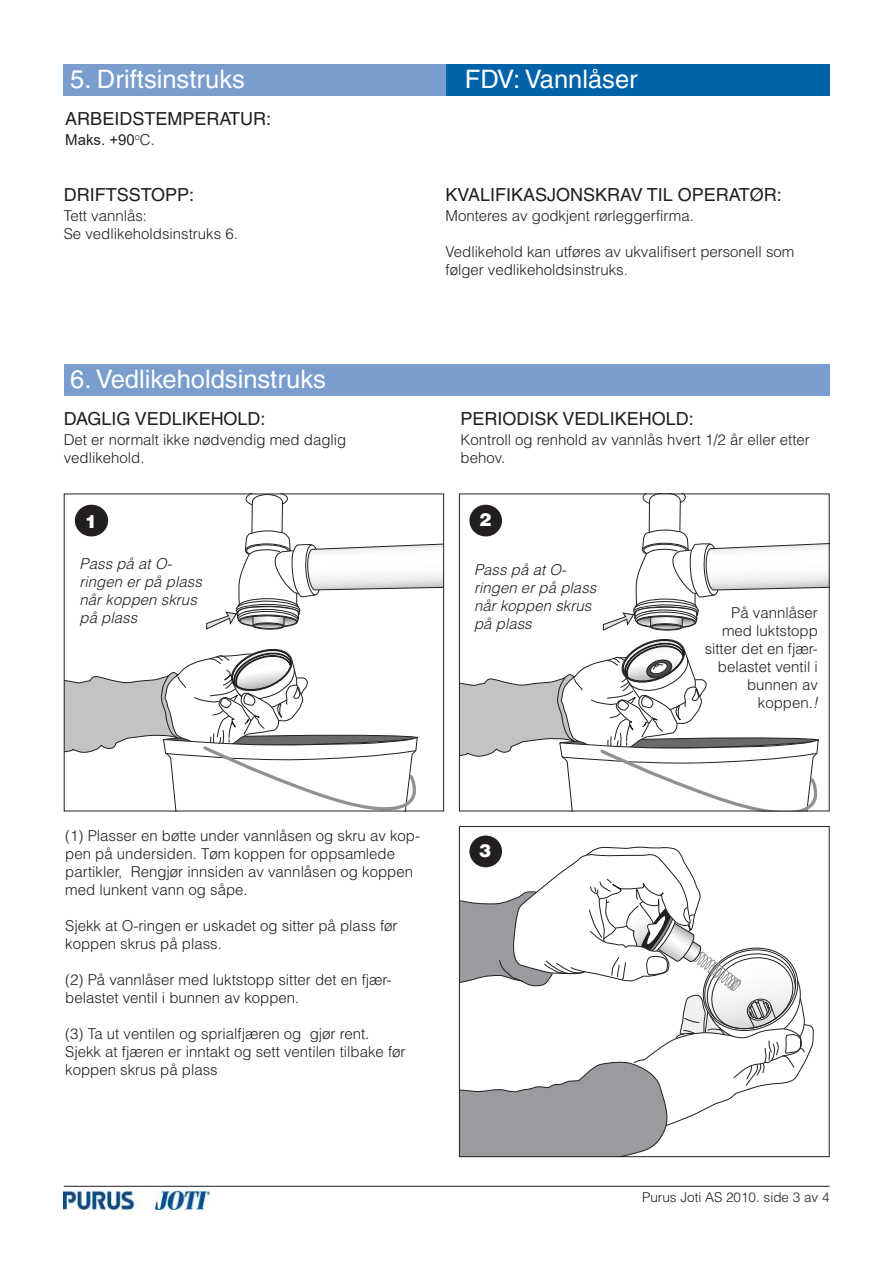
<style>
.page{position:relative;width:893px;height:1263px;background:#fff}
.page>*{position:absolute;margin:0;border:0;box-sizing:border-box;transform-origin:0 0}
.t1{font:25.5px "Helvetica";color:#fff}
.t2{font:18px "Helvetica";color:#231f20}
.t3{font:900 18px "Helvetica";color:#fff}
.t4{font:300 15px/18px "Helvetica";color:#231f20}
.t5{font:italic 300 15px/18px "Helvetica";color:#231f20}
.t6{font:15px "Arial";color:#231f20}
.t7{font:300 13.5px "Helvetica";color:#231f20}
.s1{font-family:"Helvetica";font-weight:300}
.s2{font-style:italic}
</style>
<div class="page">
<svg style="left:66px;top:648px;width:352px;height:161px"></svg>
<svg style="left:206px;top:496px;width:236px;height:134px"></svg>
<div style="left:64px;top:494px;width:380px;height:317px;border:1px solid #231f20"></div>
<svg style="left:461px;top:496px;width:366px;height:313px"></svg>
<hr style="left:64px;top:1186px;width:765px;height:1px;background:#231f20">
<img style="left:64px;top:1191px;width:146px;height:18px">
<div style="left:64px;top:64px;width:383px;height:32px;background:#799dcd"></div>
<div style="left:447px;top:64px;width:382px;height:32px;background:#0063a9"></div>
<div style="left:64px;top:364px;width:765px;height:32px;background:#799dcd"></div>
<div style="left:75px;top:505px;width:33px;height:31px;background:#231f20;border-radius:50%"></div>
<div style="left:469px;top:505px;width:33px;height:31px;background:#231f20;border-radius:50%"></div>
<svg style="left:461px;top:847px;width:352px;height:308px"></svg>
<div style="left:459px;top:826px;width:370px;height:331px;border:1px solid #231f20"></div>
<div style="left:469px;top:836px;width:33px;height:31px;background:#231f20;border-radius:50%"></div>
<h1 class="t1" style="left:70px;top:69px;width:176px">5. Driftsinstruks</h1>
<h1 class="t1" style="left:465px;top:69px;width:174px">FDV: Vannlåser</h1>
<p class="t2" style="left:65px;top:112px;width:207px">ARBEIDSTEMPERATUR:</p>
<p class="t6" style="left:65px;top:129px;width:91px">Maks. +90<sup>o</sup><span class="s1">C.</span></p>
<p class="t2" style="left:64px;top:188px;width:132px">DRIFTSSTOPP:</p>
<p class="t4" style="left:64px;top:208px;width:175px">Tett vannlås:<br>Se vedlikeholdsinstruks 6.</p>
<h1 class="t1" style="left:70px;top:370px;width:257px">6. Vedlikeholdsinstruks</h1>
<p class="t2" style="left:64px;top:412px;width:203px">DAGLIG VEDLIKEHOLD:</p>
<p class="t4" style="left:64px;top:432px;width:284px">Det er normalt ikke nødvendig med daglig vedlikehold.</p>
<p class="t2" style="left:445px;top:188px;width:338px">KVALIFIKASJONSKRAV TIL OPERATØR:</p>
<p class="t4" style="left:445px;top:208px;width:250px">Monteres av godkjent rørleggerfirma.</p>
<p class="t4" style="left:445px;top:244px;width:350px">Vedlikehold kan utføres av ukvalifisert personell som følger vedlikeholdsinstruks.</p>
<p class="t2" style="left:460px;top:412px;width:235px">PERIODISK VEDLIKEHOLD:</p>
<p class="t4" style="left:460px;top:432px;width:351px">Kontroll og renhold av vannlås hvert 1/2 år eller etter behov.</p>
<p class="t3" style="left:85px;top:515px;width:14px">1</p>
<p class="t3" style="left:479px;top:513px;width:14px">2</p>
<p class="t5" style="left:79px;top:556px;width:127px">Pass på at O&shy;ringen er på plass når koppen skrus på plass</p>
<p class="t5" style="left:474px;top:562px;width:127px">Pass på at O&shy;ringen er på plass når koppen skrus på plass</p>
<p class="t4" style="left:704px;top:605px;width:118px;text-align:right">På vannlåser med luktstopp sitter det en fjær&shy;belastet ventil i bunnen av koppen.<span class="s2">!</span></p>
<p class="t4" style="left:65px;top:828px;width:356px">(1) Plasser en bøtte under vannlåsen og skru av kop&shy;pen på undersiden. Tøm koppen for oppsamlede partikler, Rengjør innsiden av vannlåsen og koppen med lunkent vann og såpe.</p>
<p class="t4" style="left:65px;top:918px;width:334px">Sjekk at O-ringen er uskadet og sitter på plass før koppen skrus på plass.</p>
<p class="t4" style="left:65px;top:972px;width:328px">(2) På vannlåser med luktstopp sitter det en fjær&shy;belastet ventil i bunnen av koppen.</p>
<p class="t4" style="left:65px;top:1026px;width:342px">(3) Ta ut ventilen og sprialfjæren og gjør rent.<br>Sjekk at fjæren er inntakt og sett ventilen tilbake før koppen skrus på plass</p>
<p class="t3" style="left:479px;top:844px;width:14px">3</p>
<p class="t7" style="left:642px;top:1193px;width:189px">Purus Joti AS 2010. side 3 av 4</p>
</div>
